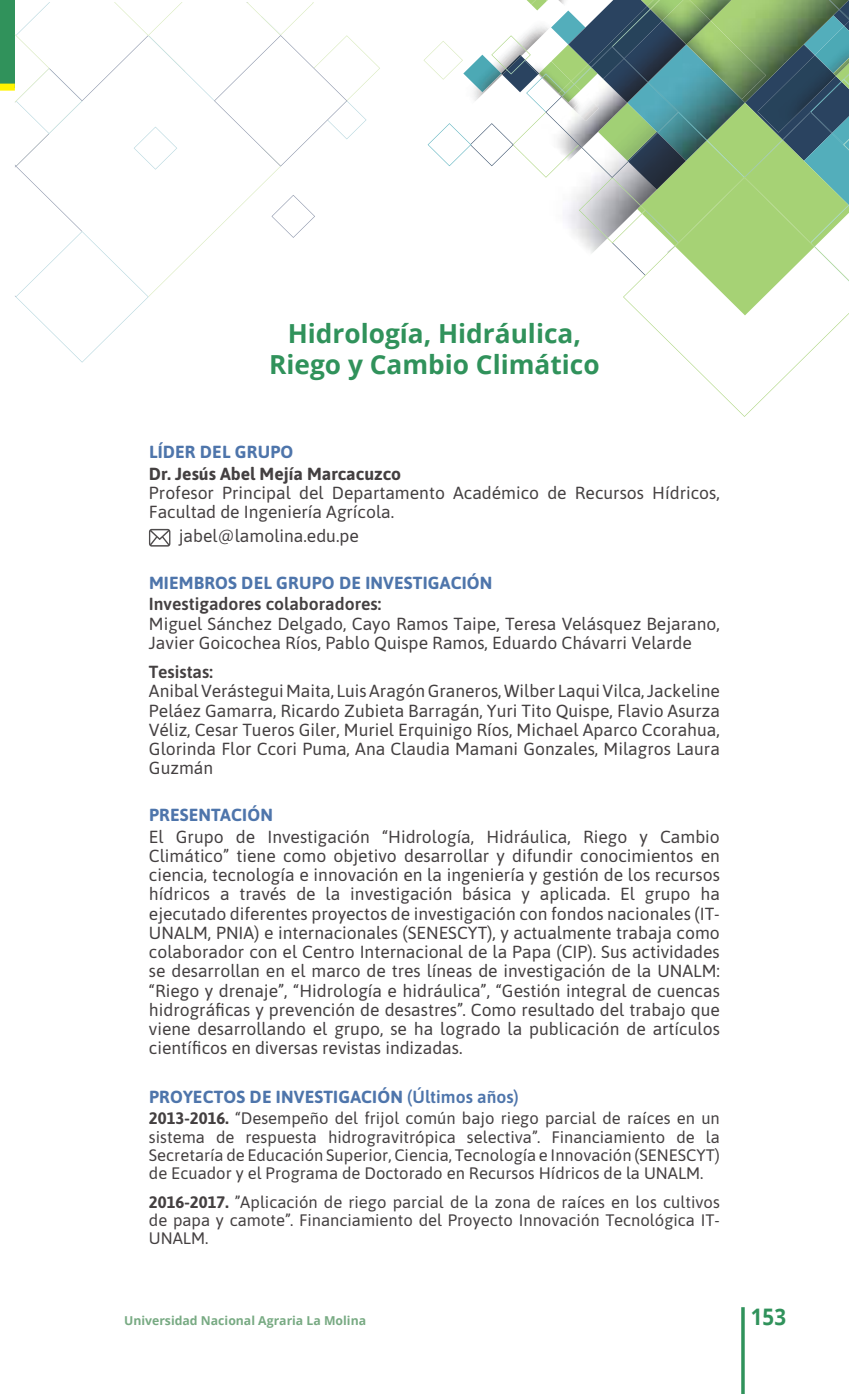
<style>
.page{position:relative;width:849px;height:1394px;background:#fff}
.page>*{position:absolute;margin:0;border:0;box-sizing:border-box;transform-origin:0 0}
.t1{font:700 26.25px/31.5px "Open Sans";color:#30925b;text-align:center}
.t2{font:700 22.75px "Open Sans";color:#30925b;scale:.9 1}
.t3{font:17.5px/19.2px "Asap";color:#444041}
.t4{font:700 17.5px "Asap";letter-spacing:.01em;color:#4e75ab}
.t5{font:600 17.5px "Asap";color:#444041}
.t6{font:700 17.5px "Asap";color:#444041}
.t7{font:16.62px/18.4px "Asap";color:#444041;text-align:justify}
.t8{font:700 12.25px "Open Sans";color:#78aa83}
.s1{font-weight:600}
.s2{font-weight:700}
</style>
<div class="page">
<div style="left:0;top:0;width:15px;height:87px;background:#30925b"></div>
<div style="left:0;top:84px;width:15px;height:7px;background:#fff300"></div>
<svg style="left:149px;top:529px;width:21px;height:18px"></svg>
<svg style="left:15px;top:2px;width:365px;height:361px"></svg>
<svg style="left:423px;top:0;width:426px;height:417px"></svg>
<img style="left:662px;top:0;width:48px;height:45px">
<hr style="left:741px;top:1307px;width:3px;height:87px;background:#30925b">
<h1 class="t1" style="left:269px;top:317px;width:332px">Hidrología, Hidráulica,<br>Riego y Cambio Climático</h1>
<p class="t4" style="left:149px;top:439px;width:146px">LÍDER DEL GRUPO</p>
<p class="t6" style="left:149px;top:461px;width:253px">Dr. Jesús Abel Mejía Marcacuzco</p>
<p class="t3" style="left:149px;top:482px;width:572px">Profesor Principal del Departamento Académico de Recursos Hídricos,<br>Facultad de Ingeniería Agrícola.</p>
<p class="t3" style="left:179px;top:526px;width:182px">jabel@lamolina.edu.pe</p>
<p class="t4" style="left:149px;top:570px;width:345px">MIEMBROS DEL GRUPO DE INVESTIGACIÓN</p>
<p class="t5" style="left:149px;top:592px;width:234px">Investigadores colaboradores:</p>
<p class="t3" style="left:149px;top:613px;width:572px">Miguel Sánchez Delgado, Cayo Ramos Taipe, Teresa Velásquez Bejarano,<br>Javier Goicochea Ríos, Pablo Quispe Ramos, Eduardo Chávarri Velarde</p>
<p class="t5" style="left:149px;top:660px;width:65px">Tesistas:</p>
<p class="t3" style="left:149px;top:681px;width:572px;text-align:justify">Anibal Verástegui Maita, Luis Aragón Graneros, Wilber Laqui Vilca, Jackeline Peláez Gamarra, Ricardo Zubieta Barragán, Yuri Tito Quispe, Flavio Asurza Véliz, Cesar Tueros Giler, Muriel Erquinigo Ríos, Michael Aparco Ccorahua, Glorinda Flor Ccori Puma, Ana Claudia Mamani Gonzales, Milagros Laura Guzmán</p>
<p class="t4" style="left:149px;top:802px;width:125px">PRESENTACIÓN</p>
<p class="t3" style="left:149px;top:826px;width:572px;text-align:justify">El Grupo de Investigación “Hidrología, Hidráulica, Riego y Cambio Climático” tiene como objetivo desarrollar y difundir conocimientos en ciencia, tecnología e innovación en la ingeniería y gestión de los recursos hídricos a través de la investigación básica y aplicada. El grupo ha ejecutado diferentes proyectos de investigación con fondos nacionales (IT-UNALM, PNIA) e internacionales (SENESCYT), y actualmente trabaja como colaborador con el Centro Internacional de la Papa (CIP). Sus actividades se desarrollan en el marco de tres líneas de investigación de la UNALM: “Riego y drenaje”, “Hidrología e hidráulica”, “Gestión integral de cuencas hidrográficas y prevención de desastres”. Como resultado del trabajo que viene desarrollando el grupo, se ha logrado la publicación de artículos científicos en diversas revistas indizadas.</p>
<p class="t4" style="left:149px;top:1085px;width:371px">PROYECTOS DE INVESTIGACIÓN <span class="s1">(Últimos años)</span></p>
<p class="t7" style="left:149px;top:1108px;width:572px"><span class="s2">2013-2016.</span> “Desempeño del frijol común bajo riego parcial de raíces en un sistema de respuesta hidrogravitrópica selectiva”. Financiamiento de la Secretaría de Educación Superior, Ciencia, Tecnología e Innovación (SENESCYT) de Ecuador y el Programa de Doctorado en Recursos Hídricos de la UNALM.</p>
<p class="t7" style="left:149px;top:1192px;width:572px"><span class="s2">2016-2017.</span> ”Aplicación de riego parcial de la zona de raíces en los cultivos de papa y camote”. Financiamiento del Proyecto Innovación Tecnológica IT-UNALM.</p>
<p class="t8" style="left:124px;top:1312px;width:243px">Universidad Nacional Agraria La Molina</p>
<h2 class="t2" style="left:750px;top:1300px;width:40px">153</h2>
</div>
